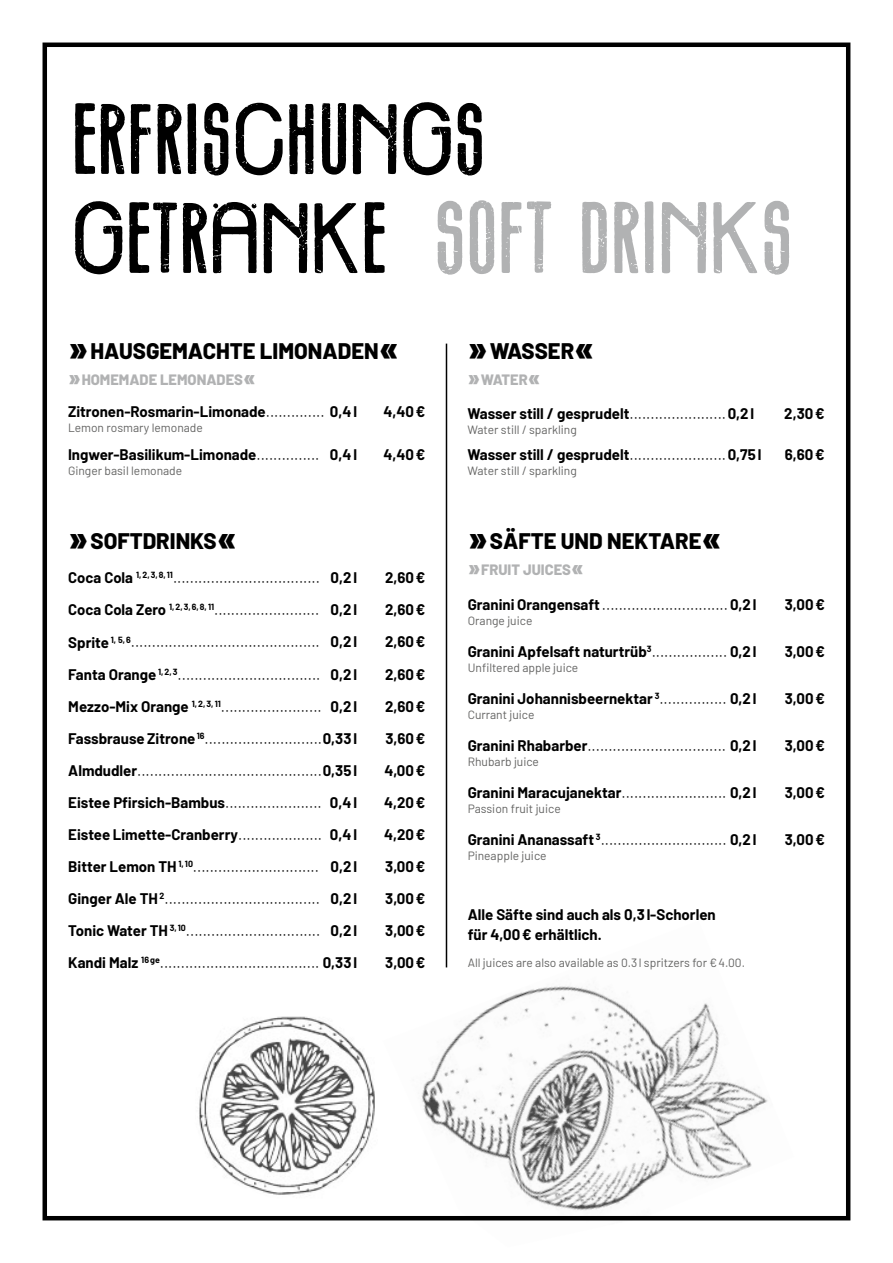
<style>
.page{position:relative;width:893px;height:1263px;background:#fff}
.page>*{position:absolute;margin:0;border:0;box-sizing:border-box;transform-origin:0 0}
.t1{font:83.85px "Triciclo Vintage";letter-spacing:.05em;color:#b1b2b3}
.t2{font:82.5px/99px "Triciclo Vintage";letter-spacing:.05em;color:#000}
.t3{font:800 22.5px "Barlow";color:#000}
.t4{font:300 15px "Barlow";color:#000}
.t5{font:700 15px/19.5px "Barlow";color:#000}
.t6{font:800 15px "Barlow";color:#b1b2b3}
.t7{font:12px "Barlow";color:#636362}
.s1{font-size:40.5px}
.s2{font-size:25.5px}
.s3{font-weight:300}
.s4{font-weight:700}
</style>
<div class="page">
<img style="left:383px;top:921px;width:411px;height:300px">
<img style="left:199px;top:1016px;width:176px;height:179px">
<div style="left:43px;top:43px;width:807px;height:1177px;border:4px solid #000"></div>
<hr style="left:446px;top:344px;width:1px;height:623px;background:#000">
<svg style="left:252px;top:203px;width:5px;height:5px"></svg>
<svg style="left:213px;top:203px;width:5px;height:5px"></svg>
<h2 class="t2" style="left:75px;top:93px;width:443px">ERFRISCHUNGS-<br>GETRÄNKE</h2>
<h1 class="t1" style="left:438px;top:198px;width:356px">SOFT DRINKS</h1>
<h3 class="t3" style="left:68px;top:335px;width:332px"><span class="s1">»</span>HAUSGEMACHTE LIMONADEN<span class="s1">«</span></h3>
<p class="t6" style="left:68px;top:368px;width:189px"><span class="s2">»</span>HOMEMADE LEMONADES<span class="s2">«</span></p>
<h3 class="t3" style="left:467px;top:335px;width:128px"><span class="s1">»</span>WASSER<span class="s1">«</span></h3>
<p class="t6" style="left:467px;top:368px;width:74px"><span class="s2">»</span>WATER<span class="s2">«</span></p>
<p class="t5" style="left:68px;top:401px;width:290px">Zitronen-Rosmarin-Limonade<span class="s3">..............</span> 0,4l</p>
<p class="t7" style="left:68px;top:419px;width:136px">Lemon rosmary lemonade</p>
<p class="t5" style="left:383px;top:401px;width:44px">4,40€</p>
<p class="t5" style="left:467px;top:403px;width:288px">Wasser still / gesprudelt<span class="s3">.......................</span>0,2l</p>
<p class="t7" style="left:467px;top:421px;width:111px">Water still / sparkling</p>
<p class="t5" style="left:784px;top:403px;width:42px">2,30€</p>
<p class="t5" style="left:68px;top:443px;width:253px">Ingwer-Basilikum-Limonade<span class="s3">...............</span></p>
<p class="t7" style="left:68px;top:462px;width:116px">Ginger basil lemonade</p>
<p class="t5" style="left:330px;top:443px;width:29px">0,4l</p>
<p class="t5" style="left:383px;top:443px;width:44px">4,40€</p>
<p class="t5" style="left:467px;top:443px;width:295px">Wasser still / gesprudelt<span class="s3">.......................</span> 0,75l</p>
<p class="t7" style="left:467px;top:462px;width:111px">Water still / sparkling</p>
<p class="t5" style="left:785px;top:443px;width:42px">6,60€</p>
<h3 class="t3" style="left:68px;top:524px;width:170px"><span class="s1">»</span>SOFTDRINKS<span class="s1">«</span></h3>
<p class="t4" style="left:68px;top:567px;width:290px"><span class="s4">Coca Cola</span> <sup>1,2,3,8,11</sup>................................... <span class="s4">0,2l</span></p>
<p class="t5" style="left:385px;top:567px;width:42px">2,60€</p>
<p class="t4" style="left:68px;top:599px;width:290px"><span class="s4">Coca Cola Zero</span> <sup>1,2,3,6,8,11</sup>......................... <span class="s4">0,2l</span></p>
<p class="t5" style="left:385px;top:599px;width:42px">2,60€</p>
<p class="t4" style="left:68px;top:631px;width:290px"><span class="s4">Sprite</span> <sup>1,</sup> <sup>5,6</sup>............................................. <span class="s4">0,2l</span></p>
<p class="t5" style="left:385px;top:631px;width:42px">2,60€</p>
<p class="t4" style="left:68px;top:663px;width:290px"><span class="s4">Fanta Orange</span> <sup>1,2,3</sup>.................................. <span class="s4">0,2l</span></p>
<p class="t5" style="left:385px;top:663px;width:42px">2,60€</p>
<p class="t4" style="left:68px;top:695px;width:290px"><span class="s4">Mezzo-Mix Orange</span> <sup>1,2,3,11</sup>........................ <span class="s4">0,2l</span></p>
<p class="t5" style="left:385px;top:695px;width:42px">2,60€</p>
<p class="t4" style="left:68px;top:727px;width:290px"><span class="s4">Fassbrause Zitrone</span> <sup>16</sup>............................<span class="s4">0,33l</span></p>
<p class="t5" style="left:385px;top:727px;width:42px">3,60€</p>
<p class="t4" style="left:68px;top:759px;width:290px"><span class="s4">Almdudler</span>............................................<span class="s4">0,35l</span></p>
<p class="t5" style="left:384px;top:759px;width:43px">4,00€</p>
<p class="t5" style="left:68px;top:791px;width:290px">Eistee Pfirsich-Bambus<span class="s3">.......................</span> 0,4l</p>
<p class="t5" style="left:384px;top:791px;width:43px">4,20€</p>
<p class="t5" style="left:68px;top:823px;width:290px">Eistee Limette-Cranberry<span class="s3">....................</span> 0,4l</p>
<p class="t5" style="left:384px;top:823px;width:43px">4,20€</p>
<p class="t4" style="left:68px;top:855px;width:290px"><span class="s4">Bitter Lemon TH</span> <sup>1,10</sup>.............................. <span class="s4">0,2l</span></p>
<p class="t5" style="left:385px;top:855px;width:42px">3,00€</p>
<p class="t4" style="left:68px;top:887px;width:290px"><span class="s4">Ginger Ale TH</span> <sup>2</sup>..................................... <span class="s4">0,2l</span></p>
<p class="t5" style="left:385px;top:887px;width:42px">3,00€</p>
<p class="t4" style="left:68px;top:919px;width:290px"><span class="s4">Tonic Water TH</span> <sup>3,10</sup>................................ <span class="s4">0,2l</span></p>
<p class="t5" style="left:385px;top:919px;width:42px">3,00€</p>
<p class="t4" style="left:68px;top:951px;width:290px"><span class="s4">Kandi Malz</span> <sup>16ge</sup>...................................... <span class="s4">0,33l</span></p>
<p class="t5" style="left:385px;top:951px;width:42px">3,00€</p>
<h3 class="t3" style="left:468px;top:524px;width:255px"><span class="s1">»</span>SÄFTE UND NEKTARE<span class="s1">«</span></h3>
<p class="t6" style="left:468px;top:558px;width:117px"><span class="s2">»</span>FRUIT JUICES<span class="s2">«</span></p>
<p class="t4" style="left:468px;top:594px;width:290px"><span class="s4">Granini Orangensaft</span>..............................<span class="s4">0,2l</span></p>
<p class="t7" style="left:468px;top:612px;width:66px">Orange juice</p>
<p class="t5" style="left:785px;top:594px;width:42px">3,00€</p>
<p class="t5" style="left:468px;top:641px;width:290px">Granini Apfelsaft naturtrüb<sup>3</sup><span class="s3">..................</span> 0,2l</p>
<p class="t7" style="left:468px;top:659px;width:112px">Unfiltered apple juice</p>
<p class="t5" style="left:785px;top:641px;width:42px">3,00€</p>
<p class="t5" style="left:468px;top:688px;width:290px">Granini Johannisbeernektar <sup>3</sup><span class="s3">................</span> 0,2l</p>
<p class="t7" style="left:468px;top:706px;width:68px">Currant juice</p>
<p class="t5" style="left:785px;top:688px;width:42px">3,00€</p>
<p class="t4" style="left:468px;top:735px;width:290px"><span class="s4">Granini Rhabarber</span>................................. <span class="s4">0,2l</span></p>
<p class="t7" style="left:468px;top:753px;width:73px">Rhubarb juice</p>
<p class="t5" style="left:785px;top:735px;width:42px">3,00€</p>
<p class="t5" style="left:468px;top:782px;width:290px">Granini Maracujanektar<span class="s3">.........................</span> 0,2l</p>
<p class="t7" style="left:468px;top:800px;width:94px">Passion fruit juice</p>
<p class="t5" style="left:785px;top:782px;width:42px">3,00€</p>
<p class="t4" style="left:468px;top:829px;width:290px"><span class="s4">Granini Ananassaft</span> <sup>3</sup>.............................. <span class="s4">0,2l</span></p>
<p class="t7" style="left:468px;top:847px;width:80px">Pineapple juice</p>
<p class="t5" style="left:785px;top:829px;width:42px">3,00€</p>
<p class="t5" style="left:468px;top:904px;width:249px">Alle Säfte sind auch als 0,3l-Schorlen für 4,00€ erhältlich.</p>
<p class="t7" style="left:468px;top:954px;width:279px">All juices are also available as 0.3l spritzers for €4.00.</p>
</div>
